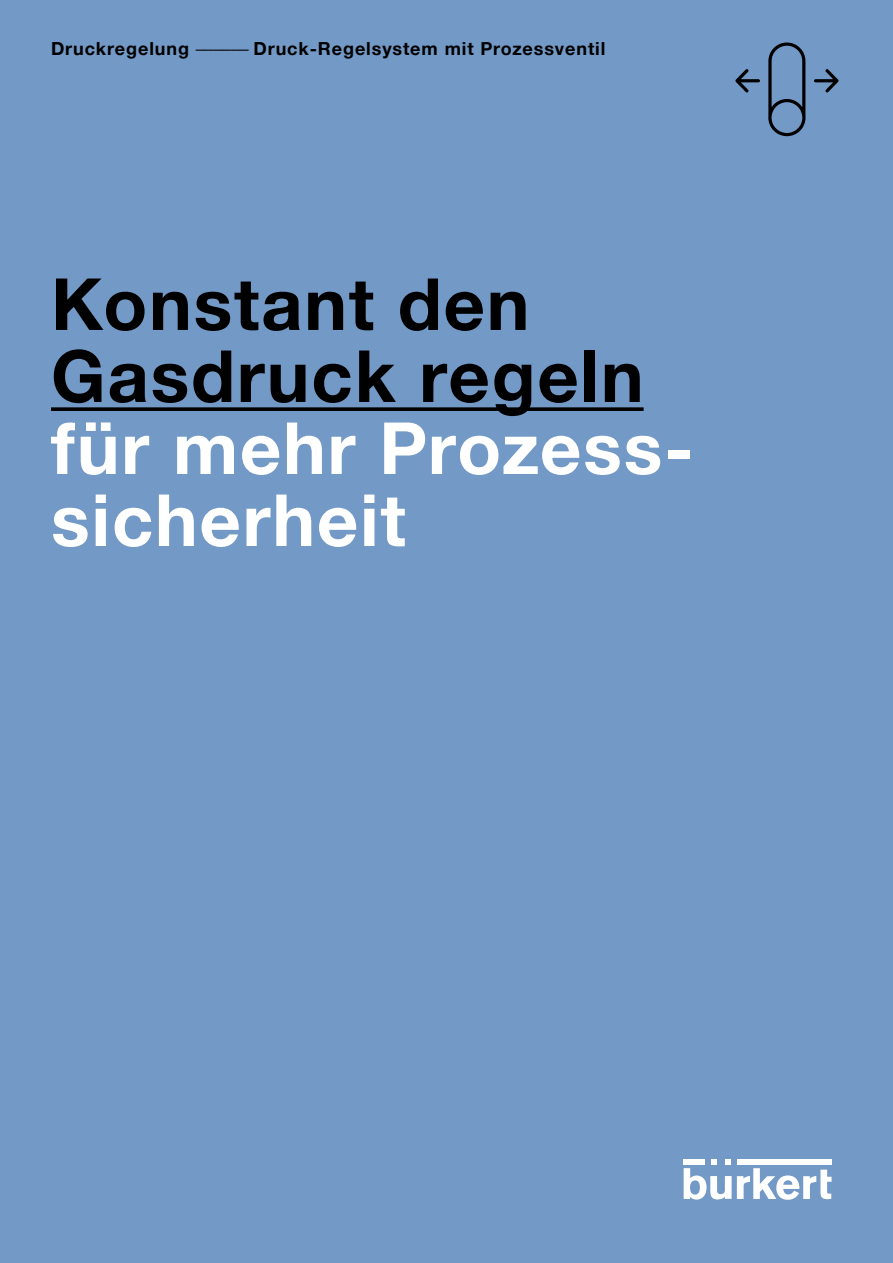
<style>
.page{position:relative;width:893px;height:1263px;background:#7399c6}
.page>*{position:absolute;margin:0;border:0;box-sizing:border-box;transform-origin:0 0}
.t1{font:700 72px/72px "Helvetica Neue LTW1 G";letter-spacing:.025em;color:#000}
.t2{font:700 72px/72px "Helvetica Neue LTW1 G";letter-spacing:.025em;color:#fff}
.t3{font:700 18px "Helvetica Neue LTW1 G";letter-spacing:.05em;color:#000}
.s1{font-weight:300}
</style>
<div class="page">
<svg style="left:684px;top:1159px;width:148px;height:41px"></svg>
<div style="left:737px;top:1159px;width:94px;height:5px;background:#fff"></div>
<svg style="left:51px;top:407px;width:593px;height:4px;background:#0b0f13"></svg>
<svg style="left:735px;top:69px;width:25px;height:23px"></svg>
<svg style="left:814px;top:69px;width:25px;height:23px"></svg>
<svg style="left:768px;top:43px;width:37px;height:93px"></svg>
<p class="t3" style="left:51px;top:38px;width:556px">Druckregelung <span class="s1">––––––</span> Druck-Regelsystem mit Prozessventil</p>
<h1 class="t1" style="left:51px;top:268px;width:594px">Konstant den<br>Gasdruck regeln</h1>
<h1 class="t2" style="left:51px;top:412px;width:644px">für mehr Prozess&shy;sicherheit</h1>
</div>
